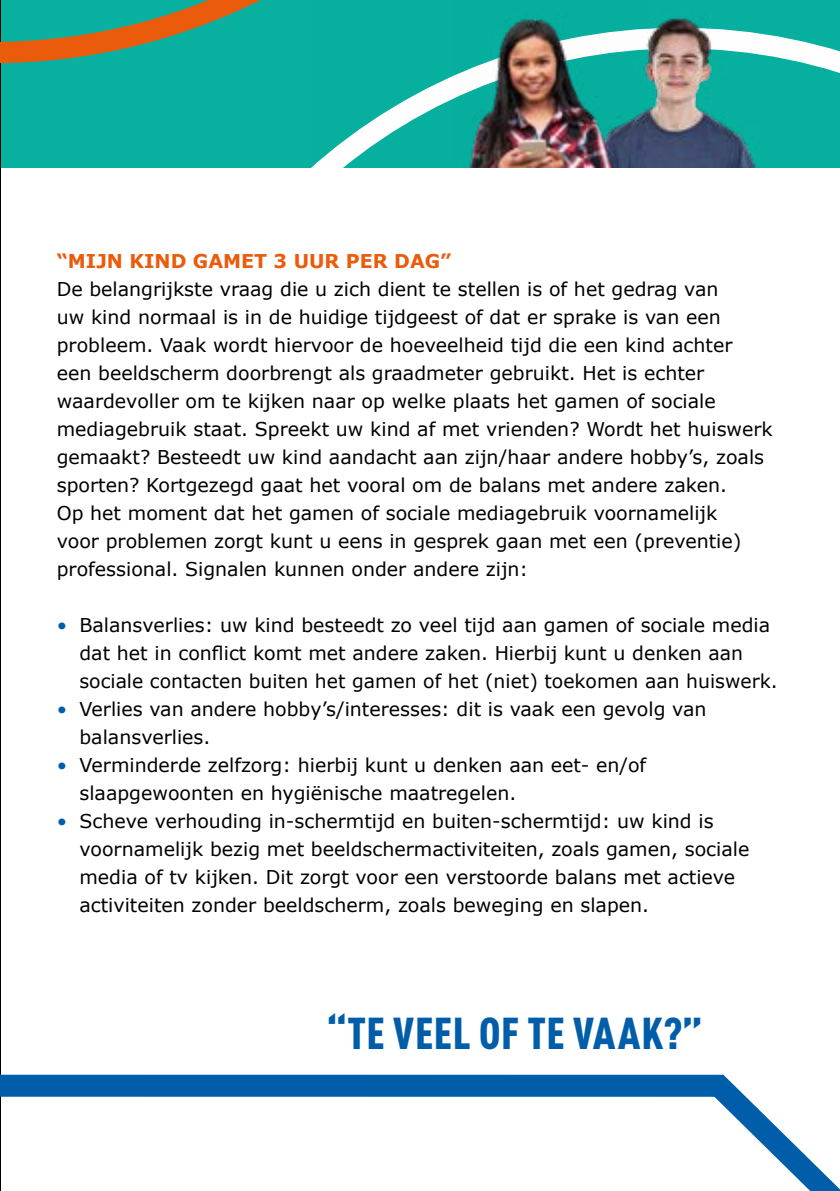
<style>
.page{position:relative;width:840px;height:1191px;background:#fff}
.page>*{position:absolute;margin:0;border:0;box-sizing:border-box;transform-origin:0 0}
.t1{font:900 condensed 44px "DIN Pro";letter-spacing:.015em;color:#005da9}
.t2{font:19px/28px "Verdana";color:#000}
.t3{font:700 19px "Verdana";color:#ea5b0b}
.s1{color:#005da9}
</style>
<div class="page">
<div style="left:288px;top:28px;width:25px;height:139px;background:#08b0a0"></div>
<hr style="left:0;top:0;width:1px;height:1191px;background:#000">
<svg style="left:0;top:0;width:288px;height:168px;background:#20a089"></svg>
<img style="left:647px;top:0;width:192px;height:167px">
<img style="left:313px;top:0;width:334px;height:167px">
<svg style="left:0;top:1074px;width:839px;height:117px"></svg>
<p class="t3" style="left:57px;top:249px;width:396px">“MIJN KIND GAMET 3 UUR PER DAG”</p>
<p class="t2" style="left:57px;top:275px;width:717px">De belangrijkste vraag die u zich dient te stellen is of het gedrag van<br>uw kind normaal is in de huidige tijdgeest of dat er sprake is van een probleem. Vaak wordt hiervoor de hoeveelheid tijd die een kind achter<br>een beeldscherm doorbrengt als graadmeter gebruikt. Het is echter waardevoller om te kijken naar op welke plaats het gamen of sociale mediagebruik staat. Spreekt uw kind af met vrienden? Wordt het huiswerk gemaakt? Besteedt uw kind aandacht aan zijn/haar andere hobby’s, zoals sporten? Kortgezegd gaat het vooral om de balans met andere zaken.<br>Op het moment dat het gamen of sociale mediagebruik voornamelijk<br>voor problemen zorgt kunt u eens in gesprek gaan met een (preventie) professional. Signalen kunnen onder andere zijn:</p>
<p class="t2" style="left:79px;top:611px;width:699px;text-indent:-23px"><span class="s1">•</span> Balansverlies: uw kind besteedt zo veel tijd aan gamen of sociale media dat het in conflict komt met andere zaken. Hierbij kunt u denken aan sociale contacten buiten het gamen of het (niet) toekomen aan huiswerk.</p>
<p class="t2" style="left:79px;top:695px;width:628px;text-indent:-23px"><span class="s1">•</span> Verlies van andere hobby’s/interesses: dit is vaak een gevolg van balansverlies.</p>
<p class="t2" style="left:79px;top:751px;width:568px;text-indent:-23px"><span class="s1">•</span> Verminderde zelfzorg: hierbij kunt u denken aan eet- en/of slaapgewoonten en hygiënische maatregelen.</p>
<p class="t2" style="left:79px;top:807px;width:671px;text-indent:-23px"><span class="s1">•</span> Scheve verhouding in-schermtijd en buiten-schermtijd: uw kind is voornamelijk bezig met beeldschermactiviteiten, zoals gamen, sociale media of tv kijken. Dit zorgt voor een verstoorde balans met actieve activiteiten zonder beeldscherm, zoals beweging en slapen.</p>
<h1 class="t1" style="left:326px;top:998px;width:378px">“TE VEEL OF TE VAAK?”</h1>
</div>
